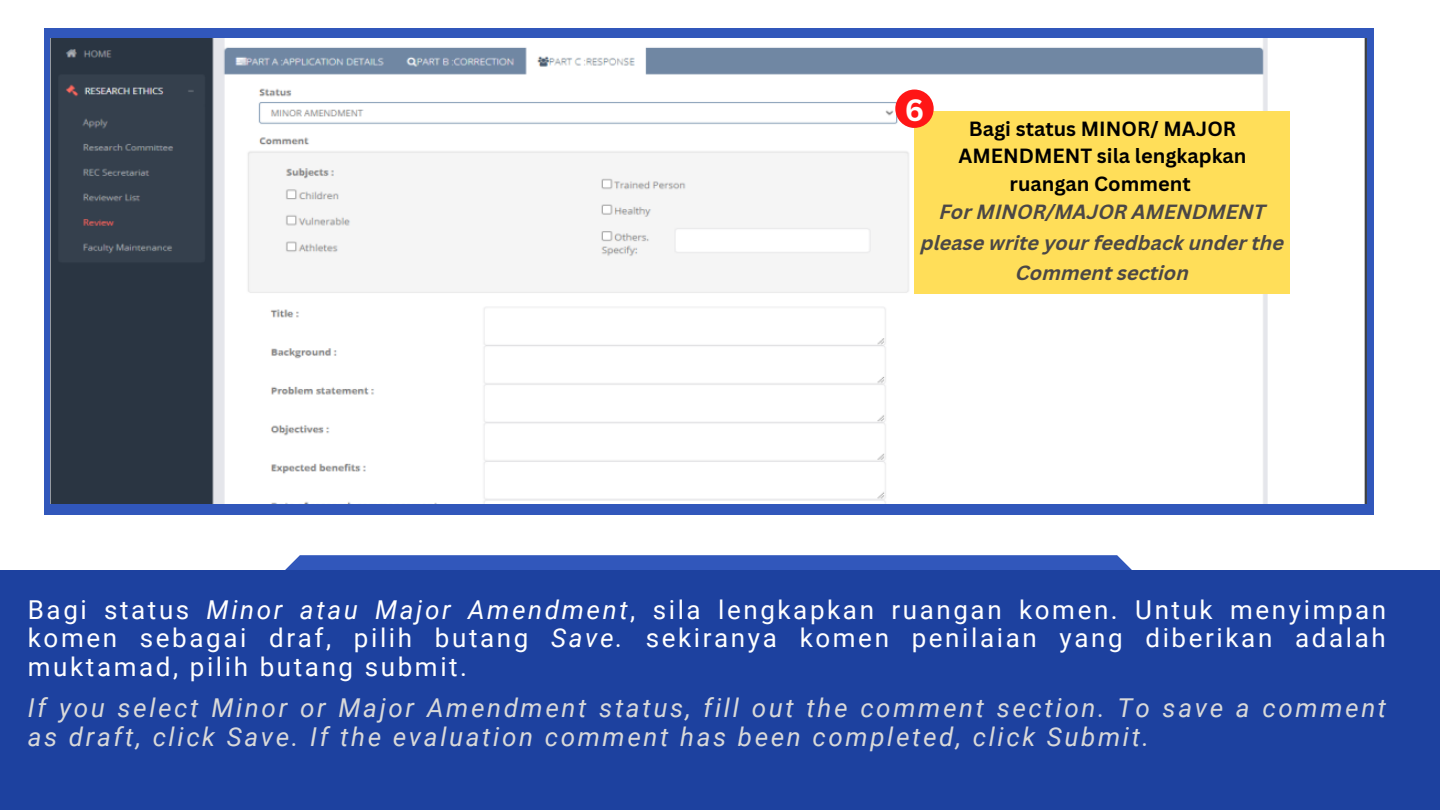
<style>
.page{position:relative;width:1440px;height:810px;background:#fff}
.page>*{position:absolute;margin:0;border:0;box-sizing:border-box;transform-origin:0 0}
.t1{font:700 30px "Canva Sans";color:#fff}
.t2{font:26px/28.5px "Roboto";letter-spacing:.1em;color:#fff;text-align:justify}
.t3{font:italic 26px/28.5px "Roboto";letter-spacing:.1em;color:#d9d9d9}
.t4{font:italic 700 20px/30.8px "Canva Sans";color:#4b4746;text-align:center}
.t5{font:700 20px/27.8px "Canva Sans";color:#000;text-align:center}
.s1{font-style:italic}
</style>
<div class="page">
<svg style="left:285px;top:555px;width:847px;height:15px;background:#375bbd"></svg>
<div style="left:0;top:570px;width:1440px;height:240px;background:#1d419f"></div>
<div style="left:44px;top:28px;width:1329px;height:487px;background:#3157bb"></div>
<img style="left:51px;top:39px;width:1315px;height:465px">
<div style="left:914px;top:111px;width:376px;height:182px;background:#ffde59"></div>
<div style="left:895px;top:90px;width:39px;height:38px;background:#ff1616;border-radius:50%"></div>
<p class="t1" style="left:905px;top:89px;width:21px">6</p>
<p class="t5" style="left:959px;top:114px;width:289px">Bagi status MINOR/ MAJOR<br>AMENDMENT sila lengkapkan ruangan Comment</p>
<p class="t4" style="left:921px;top:198px;width:365px">For MINOR/MAJOR AMENDMENT please write your feedback under the<br>Comment section</p>
<p class="t2" style="left:28px;top:596px;width:1360px">Bagi status <span class="s1">Minor atau Major Amendment</span>, sila lengkapkan ruangan komen. Untuk menyimpan komen sebagai draf, pilih butang <span class="s1">Save.</span> sekiranya komen penilaian yang diberikan adalah muktamad, pilih butang submit.</p>
<p class="t3" style="left:28px;top:694px;width:1360px">If you select Minor or Major Amendment status, fill out the comment section. To save a comment as draft, click Save. If the evaluation comment has been completed, click Submit.</p>
</div>
